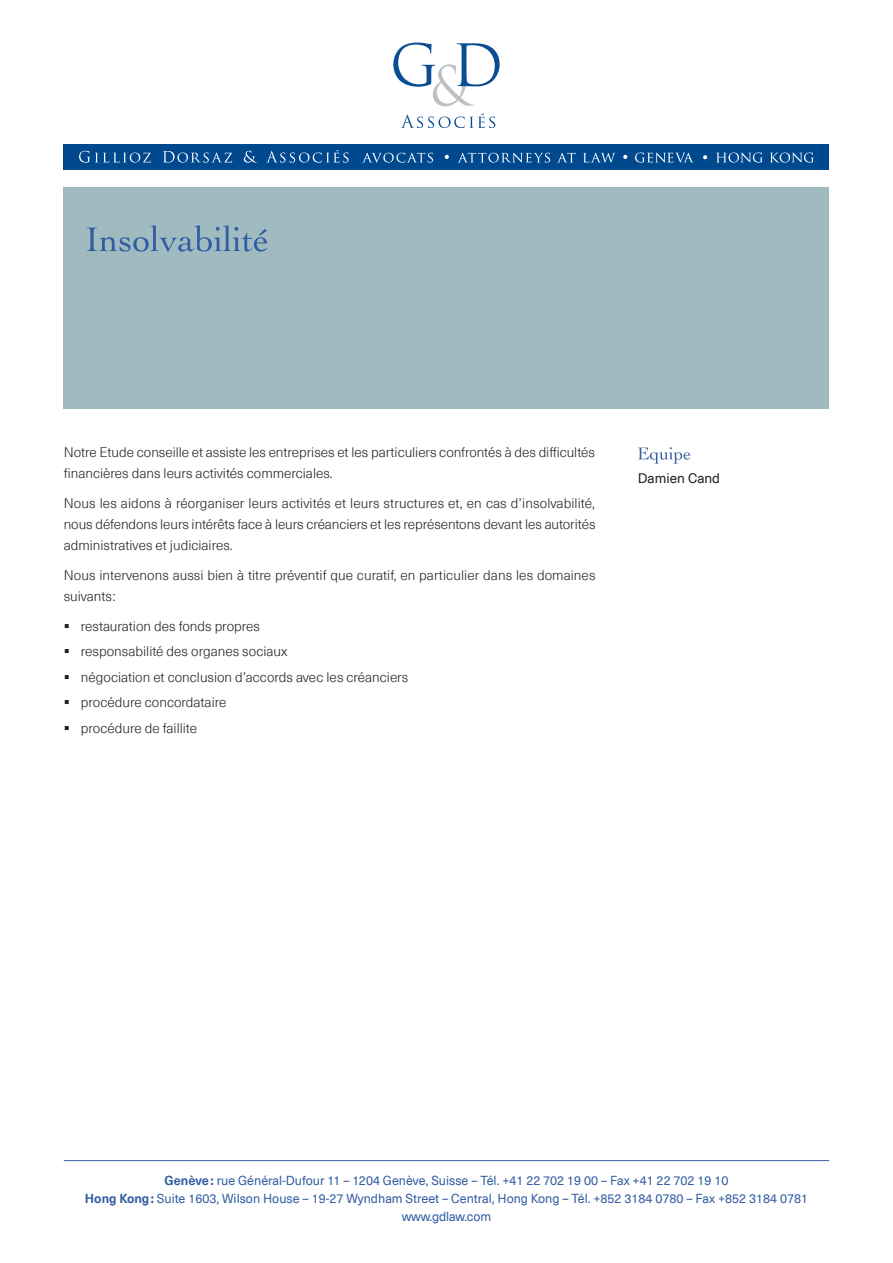
<style>
.page{position:relative;width:893px;height:1263px;background:#fff}
.page>*{position:absolute;margin:0;border:0;box-sizing:border-box;transform-origin:0 0}
.t1{font:300 13.5px/21px "Neue Haas Unica Pro";color:#231f20}
.t2{font:13.5px "Neue Haas Unica Pro";color:#231f20}
.t3{font:12.75px/18px "Neue Haas Unica Pro";color:#325da3;text-align:center}
.s1{font-weight:700}
</style>
<div class="page">
<hr style="left:64px;top:1160px;width:765px;height:1px;background:#325da3">
<svg style="left:393px;top:43px;width:107px;height:63px"></svg>
<svg style="left:401px;top:113px;width:94px;height:15px"></svg>
<div style="left:64px;top:145px;width:765px;height:25px;background:#01498e"></div>
<svg style="left:79px;top:151px;width:72px;height:12px"></svg>
<svg style="left:163px;top:151px;width:69px;height:12px"></svg>
<svg style="left:244px;top:151px;width:13px;height:12px"></svg>
<svg style="left:266px;top:150px;width:83px;height:13px"></svg>
<svg style="left:703px;top:155px;width:4px;height:4px"></svg>
<svg style="left:716px;top:153px;width:47px;height:10px"></svg>
<svg style="left:770px;top:153px;width:44px;height:10px"></svg>
<svg style="left:362px;top:153px;width:71px;height:10px"></svg>
<svg style="left:445px;top:155px;width:4px;height:4px"></svg>
<svg style="left:623px;top:155px;width:4px;height:4px"></svg>
<svg style="left:458px;top:153px;width:92px;height:10px"></svg>
<svg style="left:558px;top:153px;width:18px;height:9px"></svg>
<svg style="left:583px;top:153px;width:32px;height:10px"></svg>
<svg style="left:635px;top:153px;width:58px;height:10px"></svg>
<div style="left:64px;top:187px;width:765px;height:221px;background:#9fbbc0"></div>
<svg style="left:87px;top:225px;width:180px;height:27px"></svg>
<svg style="left:638px;top:447px;width:52px;height:17px"></svg>
<p class="t1" style="left:64px;top:442px;width:533px">Notre Etude conseille et assiste les entreprises et les particuliers confrontés à des difficultés financières dans leurs activités commerciales.</p>
<p class="t1" style="left:64px;top:493px;width:533px;text-align:justify">Nous les aidons à réorganiser leurs activités et leurs structures et, en cas d’insolvabilité, nous défendons leurs intérêts face à leurs créanciers et les représentons devant les autorités administratives et judiciaires.</p>
<p class="t1" style="left:64px;top:565px;width:533px">Nous intervenons aussi bien à titre préventif que curatif, en particulier dans les domaines suivants:</p>
<p class="t1" style="left:81px;top:614px;width:329px;line-height:25.5px">restauration des fonds propres<br>responsabilité des organes sociaux<br>négociation et conclusion d’accords avec les créanciers procédure concordataire<br>procédure de faillite</p>
<p class="t2" style="left:638px;top:470px;width:84px">Damien Cand</p>
<p class="t3" style="left:85px;top:1172px;width:725px"><span class="s1">Genève:</span> rue Général-Dufour 11 – 1204 Genève, Suisse – Tél. +41 22 702 19 00 – Fax +41 22 702 19 10<br><span class="s1">Hong Kong:</span> Suite 1603, Wilson House – 19-27 Wyndham Street – Central, Hong Kong – Tél. +852 3184 0780 – Fax +852 3184 0781 www.gdlaw.com</p>
</div>
